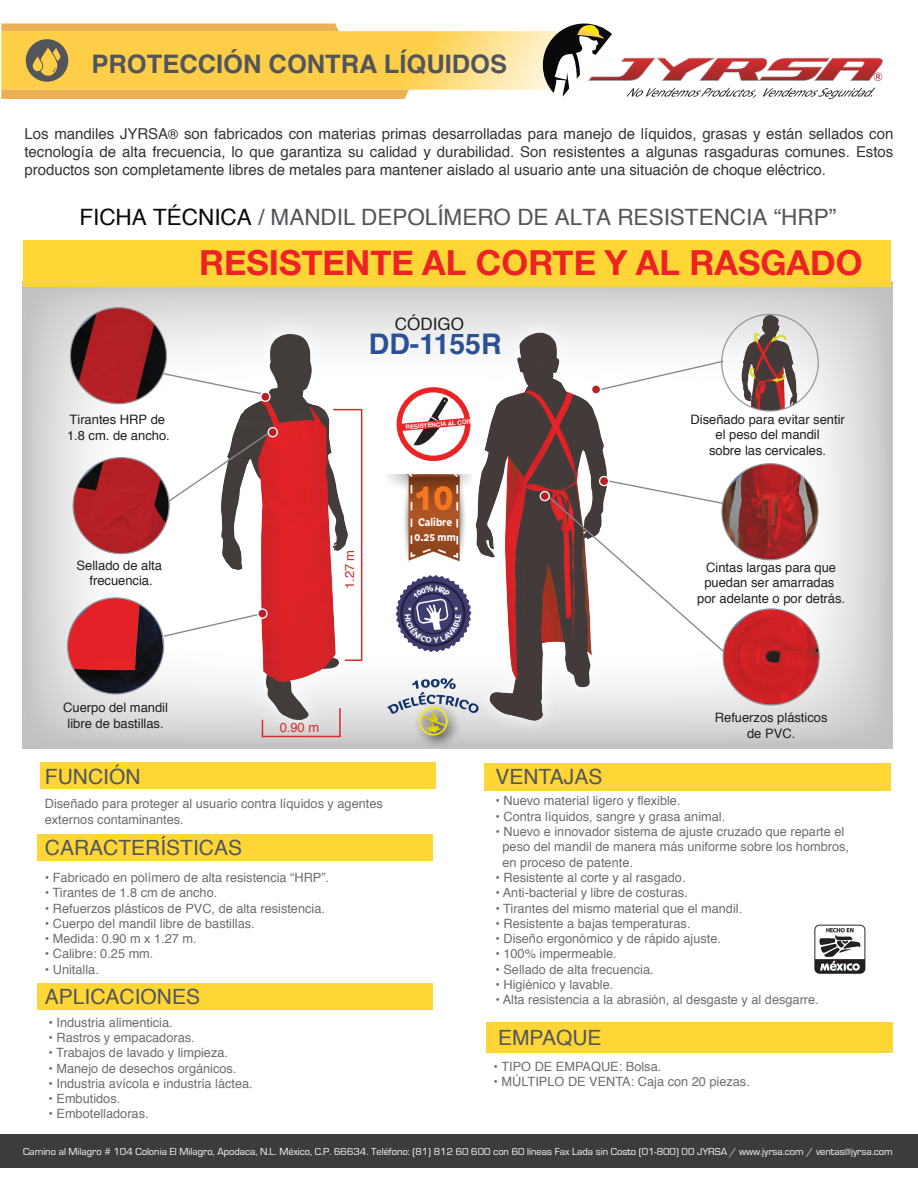
<style>
.page{position:relative;width:918px;height:1188px;background:#fff}
.page>*{position:absolute;margin:0;border:0;box-sizing:border-box;transform-origin:0 0}
.t1{font:700 40.8px "Iskra";color:#f47820;scale:.9 1}
.t2{font:700 condensed 34.5px "Helvetica Neue";color:#ed2224}
.t3{font:700 28.5px "Helvetica";color:#2a5095}
.t4{font:700 25.5px "Helvetica";color:#52565b}
.t5{font:22.5px "Helvetica";color:#52565b}
.t6{font:21px "Helvetica";color:#52565b}
.t7{font:17.1px "Helvetica";color:#231f20}
.t8{font:15px/18px "Helvetica";letter-spacing:-.005em;color:#343434;text-align:justify}
.t9{font:12.9px/15.6px "Helvetica";letter-spacing:-.005em;color:#231f20;text-align:center}
.t10{font:12.9px "Helvetica";color:#d42d2a}
.t11{font:12.75px/15.3px "Helvetica";color:#6c6d70}
.t12{font:700 12px/14.4px "Iskra";color:#fff;scale:.9 1}
.t13{font:10.5px "Eurostile";color:#fff}
.t14{font:700 condensed 6.15px "Helvetica Neue";color:#fff}
.s1{font-size:13.5px;color:#1d1719}
.s2{color:#09090c}
</style>
<div class="page">
<div style="left:40px;top:762px;width:396px;height:27px;background:#ffd636"></div>
<svg style="left:22px;top:281px;width:870px;height:468px"></svg>
<img style="left:454px;top:302px;width:173px;height:435px">
<img style="left:190px;top:302px;width:190px;height:447px">
<img style="left:208px;top:322px;width:163px;height:413px">
<svg style="left:599px;top:360px;width:126px;height:31px"></svg>
<svg style="left:164px;top:612px;width:100px;height:26px"></svg>
<svg style="left:166px;top:372px;width:96px;height:23px"></svg>
<svg style="left:167px;top:432px;width:103px;height:71px"></svg>
<svg style="left:546px;top:479px;width:179px;height:174px"></svg>
<div style="left:591px;top:384px;width:10px;height:11px;background:#b92025;border:1px solid #fff;border-radius:50%"></div>
<svg style="left:257px;top:608px;width:11px;height:11px"></svg>
<div style="left:268px;top:427px;width:10px;height:10px;background:#b92025;border:1px solid #fff;border-radius:50%"></div>
<svg style="left:260px;top:392px;width:11px;height:10px"></svg>
<div style="left:599px;top:476px;width:10px;height:10px;background:#b92025;border:1px solid #fff;border-radius:50%"></div>
<div style="left:540px;top:491px;width:10px;height:10px;background:#b92025;border:1px solid #fff;border-radius:50%"></div>
<img style="left:70px;top:308px;width:96px;height:96px">
<img style="left:73px;top:458px;width:96px;height:96px">
<img style="left:68px;top:598px;width:96px;height:96px">
<img style="left:723px;top:609px;width:96px;height:96px">
<img style="left:722px;top:464px;width:96px;height:96px">
<svg style="left:332px;top:408px;width:31px;height:254px"></svg>
<svg style="left:261px;top:707px;width:80px;height:31px;background:#c9bcbb"></svg>
<div style="left:0;top:1135px;width:918px;height:33px;background:#3c3c3e"></div>
<div style="left:23px;top:240px;width:868px;height:47px;background:#ffd636"></div>
<div style="left:484px;top:763px;width:406px;height:28px;background:#ffd636"></div>
<div style="left:37px;top:834px;width:395px;height:27px;background:#ffd636"></div>
<div style="left:37px;top:983px;width:395px;height:27px;background:#ffd636"></div>
<svg style="left:814px;top:925px;width:51px;height:49px"></svg>
<div style="left:487px;top:1022px;width:406px;height:30px;background:#ffd636"></div>
<svg style="left:1px;top:23px;width:882px;height:76px"></svg>
<img style="left:411px;top:736px;width:54px;height:13px">
<svg style="left:387px;top:678px;width:92px;height:58px"></svg>
<div style="left:388px;top:389px;width:85px;height:85px;background:#fff;border-radius:50%"></div>
<div style="left:397px;top:387px;width:73px;height:74px;background:#ed2224;border-radius:50%"></div>
<svg style="left:402px;top:392px;width:63px;height:64px"></svg>
<svg style="left:401px;top:397px;width:66px;height:51px"></svg>
<img style="left:734px;top:314px;width:72px;height:97px">
<svg style="left:771px;top:334px;width:16px;height:8px"></svg>
<svg style="left:752px;top:333px;width:9px;height:11px"></svg>
<svg style="left:772px;top:373px;width:13px;height:10px"></svg>
<svg style="left:750px;top:368px;width:6px;height:10px"></svg>
<div style="left:402px;top:475px;width:9px;height:88px;background:#f9f9f9"></div>
<svg style="left:460px;top:474px;width:6px;height:87px"></svg>
<svg style="left:385px;top:475px;width:87px;height:19px"></svg>
<svg style="left:405px;top:473px;width:55px;height:88px;background:#a76644"></svg>
<svg style="left:396px;top:575px;width:75px;height:77px"></svg>
<h3 class="t4" style="left:92px;top:47px;width:417px">PROTECCIÓN CONTRA LÍQUIDOS</h3>
<p class="t8" style="left:24px;top:126px;width:870px">Los mandiles JYRSA<span class="s1">®</span> son fabricados con materias primas desarrolladas para manejo de líquidos, grasas y están sellados con tecnología de alta frecuencia, lo que garantiza su calidad y durabilidad. Son resistentes a algunas rasgaduras comunes. Estos productos son completamente libres de metales para mantener aislado al usuario ante una situación de choque eléctrico.</p>
<h3 class="t5" style="left:79px;top:200px;width:758px"><span class="s2">FICHA TÉCNICA</span> / MANDIL DEPOLÍMERO DE ALTA RESISTENCIA “HRP”</h3>
<h2 class="t2" style="left:199px;top:236px;width:665px">RESISTENTE AL CORTE Y AL RASGADO</h2>
<h3 class="t7" style="left:395px;top:311px;width:71px">CÓDIGO</h3>
<p class="t9" style="left:67px;top:412px;width:104px;text-align:left">Tirantes HRP de<br>1.8 cm. de ancho.</p>
<p class="t9" style="left:77px;top:558px;width:87px">Sellado de alta frecuencia.</p>
<p class="t9" style="left:63px;top:700px;width:106px">Cuerpo del mandil libre de bastillas.</p>
<h3 class="t3" style="left:369px;top:326px;width:134px">DD-1155R</h3>
<p class="t10" style="left:340px;top:589px;width:41px;rotate:-90deg">1.27 m</p>
<p class="t14" style="left:405px;top:422px;width:75px;rotate:-5deg">RESISTENCIA AL CORTE</p>
<h1 class="t1" style="left:414px;top:467px;width:46px">10</h1>
<p class="t12" style="left:415px;top:514px;width:47px">Calibre<br>0.25 mm</p>
<p class="t10" style="left:280px;top:718px;width:41px">0.90 m</p>
<h3 class="t6" style="left:45px;top:760px;width:97px">FUNCIÓN</h3>
<h3 class="t6" style="left:495px;top:760px;width:108px">VENTAJAS</h3>
<p class="t9" style="left:690px;top:412px;width:156px">Diseñado para evitar sentir el peso del mandil<br>sobre las cervicales.</p>
<p class="t9" style="left:697px;top:560px;width:149px">Cintas largas para que puedan ser amarradas por adelante o por detrás.</p>
<p class="t9" style="left:715px;top:710px;width:114px">Refuerzos plásticos de PVC.</p>
<p class="t11" style="left:45px;top:797px;width:340px">Diseñado para proteger al usuario contra líquidos y agentes externos contaminantes.</p>
<p class="t11" style="left:495px;top:794px;width:187px">• Nuevo material ligero y flexible.</p>
<p class="t11" style="left:495px;top:809px;width:231px">• Contra líquidos, sangre y grasa animal.</p>
<p class="t11" style="left:503px;top:824px;width:348px;text-indent:-7px">• Nuevo e innovador sistema de ajuste cruzado que reparte el peso del mandil de manera más uniforme sobre los hombros, en proceso de patente.</p>
<p class="t11" style="left:495px;top:870px;width:192px">• Resistente al corte y al rasgado.</p>
<p class="t11" style="left:495px;top:886px;width:194px">• Anti-bacterial y libre de costuras.</p>
<p class="t11" style="left:495px;top:901px;width:248px">• Tirantes del mismo material que el mandil.</p>
<p class="t11" style="left:495px;top:916px;width:197px">• Resistente a bajas temperaturas.</p>
<p class="t11" style="left:495px;top:931px;width:227px">• Diseño ergonómico y de rápido ajuste.</p>
<p class="t11" style="left:495px;top:947px;width:123px">• 100% impermeable.</p>
<p class="t11" style="left:495px;top:962px;width:160px">• Sellado de alta frecuencia.</p>
<p class="t11" style="left:495px;top:977px;width:119px">• Higiénico y lavable.</p>
<p class="t11" style="left:495px;top:993px;width:325px">• Alta resistencia a la abrasión, al desgaste y al desgarre.</p>
<h3 class="t6" style="left:45px;top:831px;width:199px">CARACTERÍSTICAS</h3>
<p class="t11" style="left:45px;top:870px;width:286px">• Fabricado en polímero de alta resistencia “HRP”.</p>
<p class="t11" style="left:45px;top:886px;width:174px">• Tirantes de 1.8 cm de ancho.</p>
<p class="t11" style="left:45px;top:901px;width:282px">• Refuerzos plásticos de PVC, de alta resistencia.</p>
<p class="t11" style="left:45px;top:916px;width:211px">• Cuerpo del mandil libre de bastillas.</p>
<p class="t11" style="left:45px;top:931px;width:153px">• Medida: 0.90 m x 1.27 m.</p>
<p class="t11" style="left:45px;top:947px;width:110px">• Calibre: 0.25 mm.</p>
<p class="t11" style="left:45px;top:962px;width:56px">• Unitalla.</p>
<h3 class="t6" style="left:45px;top:980px;width:157px">APLICACIONES</h3>
<p class="t11" style="left:49px;top:1015px;width:126px">• Industria alimenticia.</p>
<p class="t11" style="left:49px;top:1030px;width:148px">• Rastros y empacadoras.</p>
<p class="t11" style="left:49px;top:1046px;width:181px">• Trabajos de lavado y limpieza.</p>
<p class="t11" style="left:49px;top:1061px;width:190px">• Manejo de desechos orgánicos.</p>
<p class="t11" style="left:49px;top:1076px;width:206px">• Industria avícola e industria láctea.</p>
<p class="t11" style="left:49px;top:1091px;width:73px">• Embutidos.</p>
<p class="t11" style="left:49px;top:1107px;width:102px">• Embotelladoras.</p>
<h3 class="t6" style="left:498px;top:1021px;width:105px">EMPAQUE</h3>
<p class="t11" style="left:494px;top:1059px;width:169px">• TIPO DE EMPAQUE: Bolsa.</p>
<p class="t11" style="left:494px;top:1075px;width:258px">• MÚLTIPLO DE VENTA: Caja con 20 piezas.</p>
<p class="t13" style="left:23px;top:1146px;width:871px">Camino al Milagro # 104 Colonia El Milagro, Apodaca, N.L. México, C.P. 66634. Teléfono: (81) 812 60 600 con 60 líneas Fax Lada sin Costo (01-800) 00 JYRSA / www.jyrsa.com / ventas@jyrsa.com</p>
</div>
